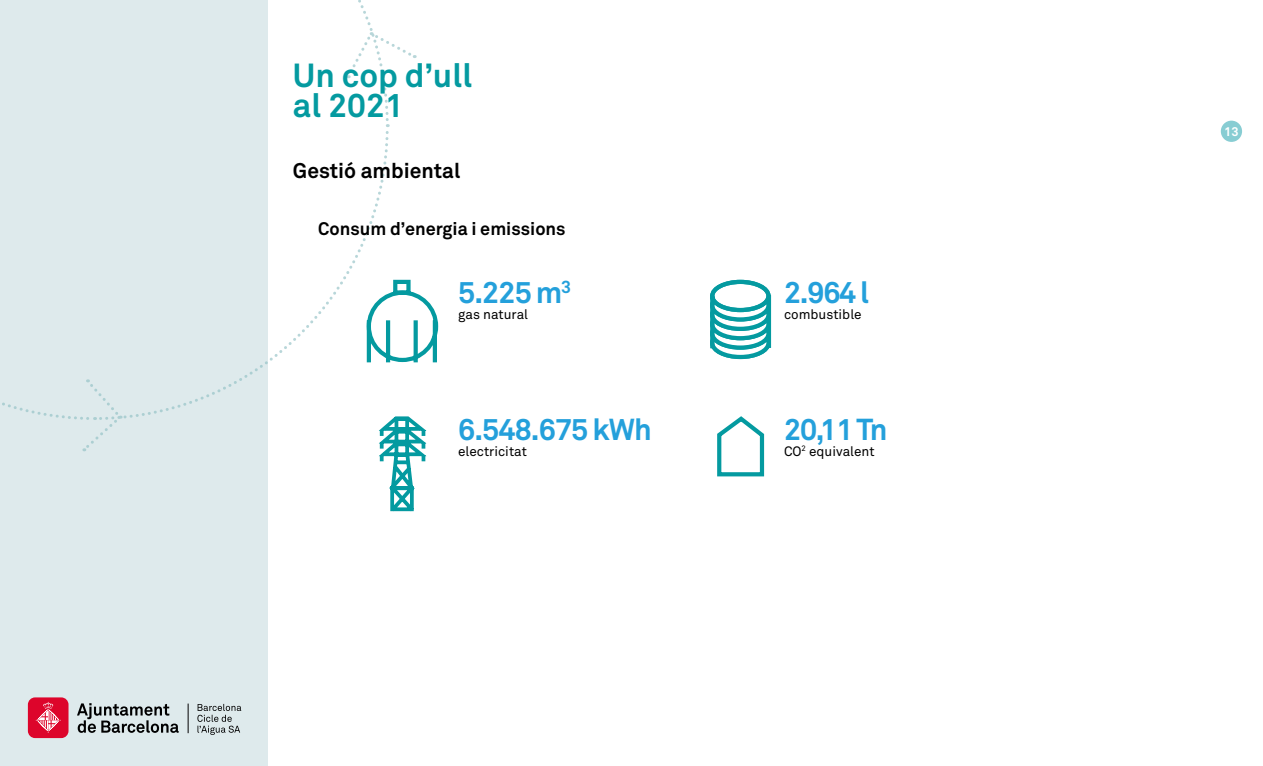
<style>
.page{position:relative;width:1263px;height:766px;background:#fff}
.page>*{position:absolute;margin:0;border:0;box-sizing:border-box;transform-origin:0 0}
.t1{font:700 33px "Akkurat Pro";color:#049aa0}
.t2{font:700 30px "Akkurat Pro";letter-spacing:-.03em;color:#24a0db}
.t3{font:700 21px "Akkurat Pro";color:#000}
.t4{font:700 18px "Akkurat Pro";color:#000}
.t5{font:13.5px "Akkurat Pro";color:#000}
.t6{font:700 12.6px "Akkurat Pro";color:#fff}
</style>
<div class="page">
<div style="left:0;top:0;width:268px;height:765px;background:#deeaec"></div>
<div style="left:1221px;top:121px;width:21px;height:21px;background:#88cdd3;border-radius:50%"></div>
<svg style="left:77px;top:703px;width:102px;height:29px"></svg>
<div style="left:28px;top:697px;width:41px;height:40px;background:#dd052b;border-radius:7px"></div>
<svg style="left:36px;top:701px;width:25px;height:31px"></svg>
<svg style="left:197px;top:703px;width:44px;height:31px"></svg>
<hr style="left:188px;top:703px;width:1px;height:30px;background:#020203">
<svg style="left:712px;top:329px;width:56px;height:28px"></svg>
<div style="left:710px;top:326px;width:61px;height:33px;border:4px solid #049aa0;border-radius:50%"></div>
<svg style="left:710px;top:279px;width:62px;height:73px"></svg>
<svg style="left:717px;top:416px;width:48px;height:61px"></svg>
<svg style="left:2px;top:0;width:437px;height:512px"></svg>
<p class="t1" style="left:293px;top:55px;width:181px">Un cop d’ull</p>
<p class="t1" style="left:293px;top:85px;width:112px">al 2021</p>
<p class="t3" style="left:293px;top:158px;width:169px">Gestió ambiental</p>
<p class="t4" style="left:318px;top:218px;width:249px">Consum d’energia i emissions</p>
<p class="t2" style="left:458px;top:274px;width:115px">5.225 m<sup>3</sup></p>
<p class="t5" style="left:458px;top:306px;width:71px">gas natural</p>
<p class="t2" style="left:458px;top:410px;width:195px">6.548.675 kWh</p>
<p class="t5" style="left:458px;top:443px;width:70px">electricitat</p>
<p class="t2" style="left:784px;top:274px;width:87px">2.964 l</p>
<p class="t5" style="left:784px;top:306px;width:79px">combustible</p>
<p class="t2" style="left:784px;top:410px;width:105px">20,11 Tn</p>
<p class="t5" style="left:784px;top:443px;width:92px">CO<sup>2</sup> equivalent</p>
<p class="t6" style="left:1224px;top:124px;width:16px">13</p>
</div>
